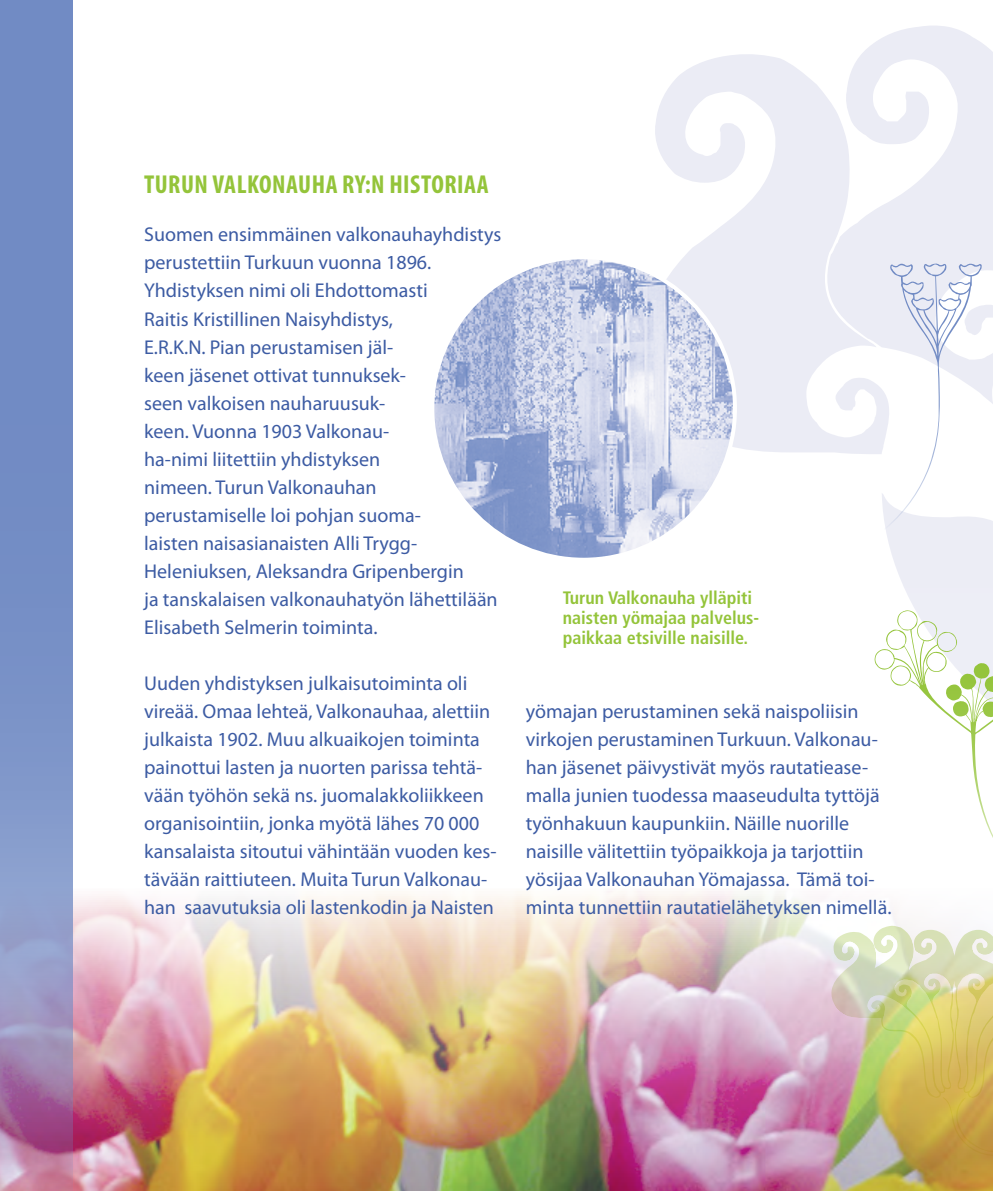
<style>
.page{position:relative;width:993px;height:1191px;background:#fff}
.page>*{position:absolute;margin:0;border:0;box-sizing:border-box;transform-origin:0 0}
.t1{font:700 condensed 26px "Myriad Pro";letter-spacing:.02em;color:#94c43a}
.t2{font:20px/28px "Myriad Pro";color:#3c5ba3}
.t3{font:700 condensed 18px/20px "Frutiger";color:#94c43a}
</style>
<div class="page">
<svg style="left:655px;top:26px;width:337px;height:583px;fill:#ecedf5"></svg>
<svg style="left:874px;top:609px;width:118px;height:227px"></svg>
<svg style="left:883px;top:263px;width:98px;height:267px"></svg>
<img style="left:435px;top:257px;width:299px;height:303px">
<img style="left:73px;top:891px;width:919px;height:300px">
<svg style="left:0;top:0;width:73px;height:1191px;background:#808dc1"></svg>
<h1 class="t1" style="left:144px;top:168px;width:117px">TURUN VALKONAUHA</h1>
<h1 class="t1" style="left:342px;top:168px;width:91px">RY:NHISTORIAA</h1>
<p class="t2" style="left:144px;top:220px;width:358px">Suomen ensimmäinen valkonauhayhdistys perustettiin Turkuun vuonna 1896.<br>Yhdistyksen nimi oli Ehdottomasti<br>Raitis Kristillinen Naisyhdistys,<br>E.R.K.N. Pian perustamisen jäl-<br>keen jäsenet ottivat tunnuksek-<br>seen valkoisen nauharuusuk-<br>keen. Vuonna 1903 Valkonau-<br>ha-nimi liitettiin yhdistyksen<br>nimeen. Turun Valkonauhan perustamiselle loi pohjan suoma-<br>laisten naisasianaisten Alli Trygg-Heleniuksen, Aleksandra Gripenbergin<br>ja tanskalaisen valkonauhatyön lähettilään Elisabeth Selmerin toiminta.</p>
<p class="t2" style="left:144px;top:668px;width:354px">Uuden yhdistyksen julkaisutoiminta oli vireää. Omaa lehteä, Valkonauhaa, alettiin julkaista 1902. Muu alkuaikojen toiminta painottui lasten ja nuorten parissa tehtä&shy;vään työhön sekä ns. juomalakkoliikkeen organisointiin, jonka myötä lähes 70 000 kansalaista sitoutui vähintään vuoden kes&shy;tävään raittiuteen. Muita Turun Valkonau&shy;han saavutuksia oli lastenkodin ja Naisten</p>
<p class="t3" style="left:562px;top:588px;width:198px">Turun Valkonauha ylläpiti naisten yömajaa palvelus&shy;paikkaa etsiville naisille.</p>
<p class="t2" style="left:525px;top:697px;width:367px">yömajan perustaminen sekä naispoliisin virkojen perustaminen Turkuun. Valkonau&shy;han jäsenet päivystivät myös rautatiease&shy;malla junien tuodessa maaseudulta tyttöjä työnhakuun kaupunkiin. Näille nuorille naisille välitettiin työpaikkoja ja tarjottiin yösijaa Valkonauhan Yömajassa. Tämä toi&shy;minta tunnettiin rautatielähetyksen nimellä.</p>
</div>
